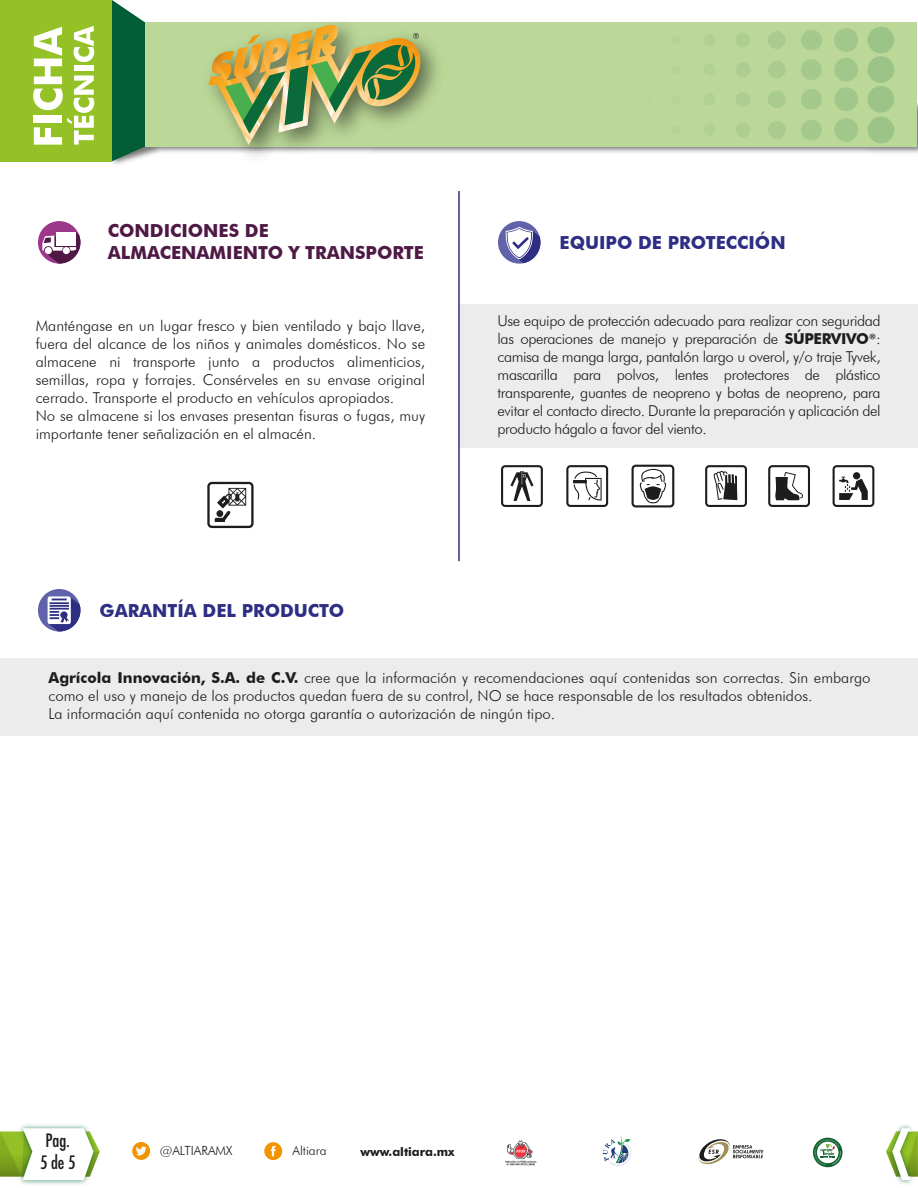
<style>
.page{position:relative;width:918px;height:1188px;background:#fff}
.page>*{position:absolute;margin:0;border:0;box-sizing:border-box;transform-origin:0 0}
.t1{font:700 18px/21.6px "Futura BT";color:#4f1946}
.t2{font:700 18px "Futura BT";color:#2d2e84}
.t3{font:condensed 18px/21.6px "Futura Std";color:#1d1d1b;text-align:center}
.t4{font:300 15px/18px "Futura BT";color:#1d1d1b}
.t5{font:300 12.6px "Futura BT";color:#1d1d1b}
.t6{font:700 12px "Futura BT";color:#1d1d1b}
.s1{font-weight:700}
.s2{font-family:"Calibri";font-weight:400}
</style>
<div class="page">
<img style="left:56px;top:102px;width:862px;height:63px">
<img style="left:19px;top:1124px;width:129px;height:61px">
<svg style="left:0;top:1128px;width:100px;height:52px"></svg>
<div style="left:264px;top:1142px;width:18px;height:18px;background:#f29300;border-radius:50%"></div>
<svg style="left:271px;top:1146px;width:5px;height:10px"></svg>
<svg style="left:132px;top:1142px;width:18px;height:18px"></svg>
<svg style="left:136px;top:1146px;width:11px;height:9px"></svg>
<svg style="left:813px;top:1138px;width:25px;height:29px"></svg>
<svg style="left:698px;top:1139px;width:65px;height:26px"></svg>
<svg style="left:602px;top:1136px;width:29px;height:30px"></svg>
<svg style="left:505px;top:1141px;width:31px;height:25px"></svg>
<img style="left:838px;top:1125px;width:74px;height:59px">
<svg style="left:886px;top:1128px;width:32px;height:52px"></svg>
<div style="left:459px;top:304px;width:459px;height:144px;background:#ececec"></div>
<div style="left:1px;top:659px;width:917px;height:77px;background:#ececec"></div>
<div style="left:1px;top:0;width:111px;height:161px;background:#94c125"></div>
<svg style="left:112px;top:0;width:22px;height:161px;background:#116642"></svg>
<div style="left:145px;top:22px;width:772px;height:124px;background:#bbd898"></div>
<div style="left:868px;top:117px;width:26px;height:26px;background:#9dc488;border-radius:50%"></div>
<div style="left:868px;top:27px;width:26px;height:26px;background:#9dc488;border-radius:50%"></div>
<div style="left:868px;top:56px;width:26px;height:27px;background:#9dc488;border-radius:50%"></div>
<div style="left:868px;top:86px;width:26px;height:27px;background:#9dc488;border-radius:50%"></div>
<div style="left:834px;top:118px;width:24px;height:24px;background:#a2c78a;border-radius:50%"></div>
<div style="left:834px;top:28px;width:24px;height:24px;background:#a2c78a;border-radius:50%"></div>
<div style="left:834px;top:58px;width:24px;height:24px;background:#a2c78a;border-radius:50%"></div>
<div style="left:834px;top:87px;width:24px;height:24px;background:#a2c78a;border-radius:50%"></div>
<div style="left:801px;top:89px;width:21px;height:21px;background:#a5c98c;border-radius:50%"></div>
<div style="left:801px;top:59px;width:21px;height:21px;background:#a5c98c;border-radius:50%"></div>
<div style="left:801px;top:30px;width:21px;height:21px;background:#a5c98c;border-radius:50%"></div>
<div style="left:801px;top:120px;width:21px;height:20px;background:#a5c98c;border-radius:50%"></div>
<div style="left:768px;top:61px;width:18px;height:18px;background:#a9cc8e;border-radius:50%"></div>
<div style="left:768px;top:90px;width:18px;height:18px;background:#a9cc8e;border-radius:50%"></div>
<div style="left:768px;top:31px;width:18px;height:18px;background:#a9cc8e;border-radius:50%"></div>
<div style="left:768px;top:121px;width:18px;height:18px;background:#a9cc8e;border-radius:50%"></div>
<div style="left:736px;top:33px;width:15px;height:15px;background:#adce90;border-radius:50%"></div>
<div style="left:736px;top:122px;width:15px;height:16px;background:#adce90;border-radius:50%"></div>
<div style="left:736px;top:92px;width:15px;height:15px;background:#adce90;border-radius:50%"></div>
<div style="left:736px;top:62px;width:15px;height:15px;background:#adce90;border-radius:50%"></div>
<div style="left:703px;top:93px;width:13px;height:12px;background:#b0d192;border-radius:50%"></div>
<div style="left:703px;top:64px;width:13px;height:12px;background:#b0d192;border-radius:50%"></div>
<div style="left:703px;top:34px;width:13px;height:12px;background:#b0d192;border-radius:50%"></div>
<div style="left:703px;top:124px;width:13px;height:12px;background:#b0d192;border-radius:50%"></div>
<div style="left:671px;top:125px;width:9px;height:10px;background:#b4d394;border-radius:50%"></div>
<div style="left:671px;top:95px;width:9px;height:9px;background:#b4d394;border-radius:50%"></div>
<div style="left:671px;top:65px;width:9px;height:9px;background:#b4d394;border-radius:50%"></div>
<div style="left:671px;top:35px;width:9px;height:10px;background:#b4d394;border-radius:50%"></div>
<hr style="left:458px;top:191px;width:2px;height:370px;background:#2d2e84">
<svg style="left:207px;top:482px;width:47px;height:46px"></svg>
<svg style="left:566px;top:465px;width:42px;height:42px"></svg>
<svg style="left:705px;top:465px;width:42px;height:42px"></svg>
<svg style="left:833px;top:465px;width:41px;height:42px"></svg>
<svg style="left:768px;top:465px;width:42px;height:42px"></svg>
<svg style="left:501px;top:465px;width:42px;height:42px"></svg>
<svg style="left:632px;top:465px;width:42px;height:42px"></svg>
<div style="left:498px;top:221px;width:43px;height:43px;background:#6063aa;border-radius:50%"></div>
<svg style="left:506px;top:227px;width:35px;height:36px"></svg>
<div style="left:38px;top:221px;width:42px;height:43px;background:#9d378c;border-radius:50%"></div>
<svg style="left:42px;top:232px;width:38px;height:32px"></svg>
<div style="left:38px;top:589px;width:42px;height:43px;background:#6063aa;border-radius:50%"></div>
<svg style="left:48px;top:596px;width:32px;height:36px"></svg>
<svg style="left:33px;top:26px;width:61px;height:119px"></svg>
<img style="left:134px;top:15px;width:374px;height:186px">
<svg style="left:208px;top:25px;width:213px;height:120px"></svg>
<p class="t1" style="left:108px;top:220px;width:318px">CONDICIONES DE<br>ALMACENAMIENTO Y TRANSPORTE</p>
<p class="t4" style="left:36px;top:316px;width:391px">Manténgase en un lugar fresco y bien ventilado y bajo llave, fuera del alcance de los niños y animales domésticos. No se almacene ni transporte junto a productos alimenticios, semillas, ropa y forrajes. Consérveles en su envase original cerrado. Transporte el producto en vehículos apropiados.<br>No se almacene si los envases presentan fisuras o fugas, muy importante tener señalización en el almacén.</p>
<p class="t2" style="left:100px;top:599px;width:246px">GARANTÍA DEL PRODUCTO</p>
<p class="t2" style="left:560px;top:232px;width:228px">EQUIPO DE PROTECCIÓN</p>
<p class="t4" style="left:498px;top:311px;width:385px;text-align:justify">Use equipo de protección adecuado para realizar con seguridad las operaciones de manejo y preparación de <span class="s1">SÚPERVIVO</span><span class="s2">®</span>: camisa de manga larga, pantalón largo u overol, y/o traje Tyvek, mascarilla para polvos, lentes protectores de plástico transparente, guantes de neopreno y botas de neopreno, para evitar el contacto directo. Durante la preparación y aplicación del producto hágalo a favor del viento.</p>
<p class="t4" style="left:49px;top:668px;width:824px"><span class="s1">Agrícola Innovación, S.A. de C.V.</span> cree que la información y recomendaciones aquí contenidas son correctas. Sin embargo como el uso y manejo de los productos quedan fuera de su control, NO se hace responsable de los resultados obtenidos.<br>La información aquí contenida no otorga garantía o autorización de ningún tipo.</p>
<p class="t3" style="left:40px;top:1130px;width:37px">Pag.<br>5 de 5</p>
<p class="t5" style="left:160px;top:1143px;width:74px">@ALTIARAMX</p>
<p class="t5" style="left:292px;top:1143px;width:36px">Altiara</p>
<p class="t6" style="left:361px;top:1144px;width:96px">www.altiara.mx</p>
</div>
